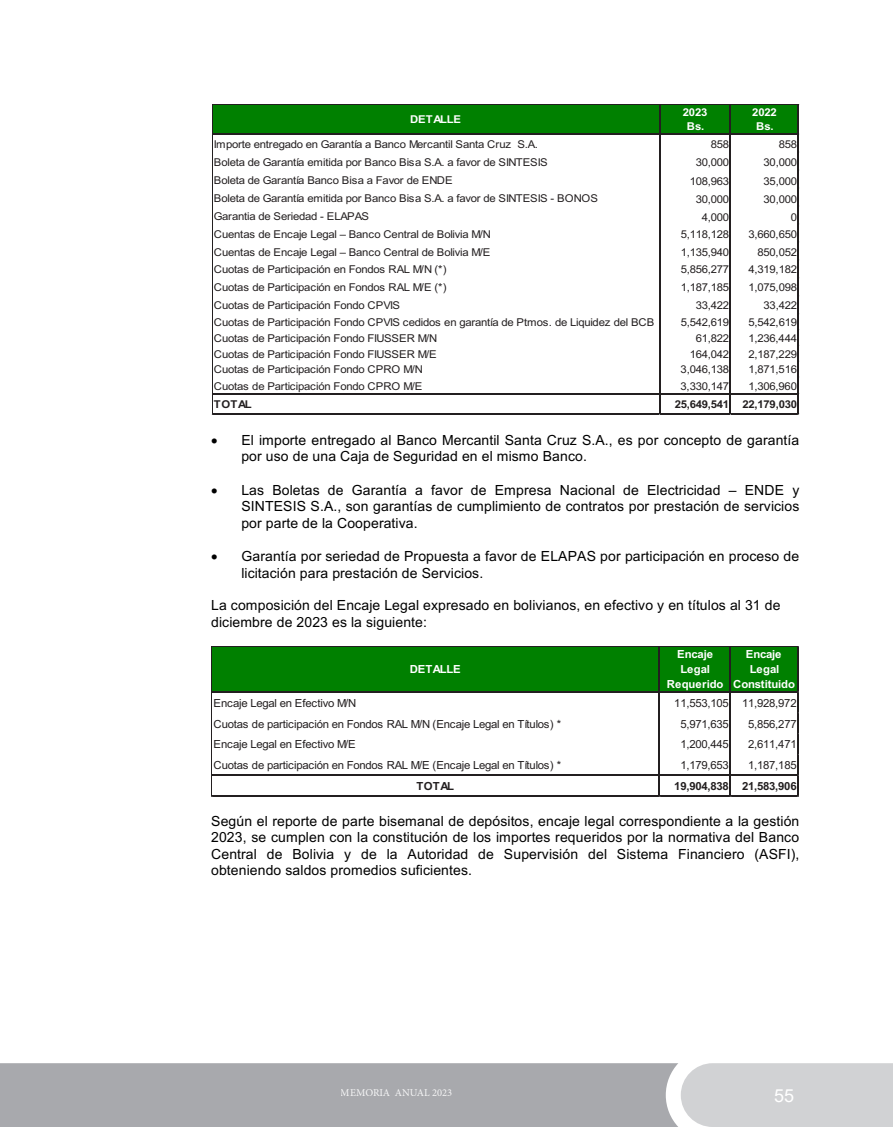
<style>
.page{position:relative;width:893px;height:1127px;background:#fff}
.page>*{position:absolute;margin:0;border:0;box-sizing:border-box;transform-origin:0 0}
.t1{font:18px "Arial";color:#fff}
.t2{font:13.95px/16.4px "Arial";letter-spacing:.01em;color:#000}
.t3{font:11.1px "Arial";letter-spacing:-.025em;color:#231f20}
.t4{font:700 11.1px/14.9px "Arial";letter-spacing:-.015em;color:#fff;text-align:center}
.t5{font:700 11.1px "Arial";letter-spacing:-.025em;color:#231f20}
.t6{font:10.8px "Arial";letter-spacing:-.025em;color:#231f20;scale:1.05 1}
.t7{font:700 10.8px "Arial";letter-spacing:-.025em;color:#231f20;scale:1.05 1}
.t8{font:700 10.8px/14.4px "Arial";letter-spacing:-.02em;color:#fff;text-align:center;scale:1.05 1}
.t9{font:10.5px "Minion Pro";color:#fff}
</style>
<div class="page">
<div style="left:0;top:1063px;width:678px;height:64px;background:#a8a9ad"></div>
<div style="left:681px;top:1063px;width:212px;height:64px;background:#d1d2d4"></div>
<div style="left:212px;top:105px;width:587px;height:30px;background:#008000"></div>
<hr style="left:212px;top:105px;width:587px;height:1px;background:#231f20">
<hr style="left:212px;top:133px;width:587px;height:2px;background:#231f20">
<hr style="left:212px;top:393px;width:587px;height:1px;background:#231f20">
<hr style="left:212px;top:105px;width:1px;height:309px;background:#231f20">
<hr style="left:659px;top:105px;width:1px;height:309px;background:#231f20">
<hr style="left:730px;top:105px;width:1px;height:309px;background:#231f20">
<hr style="left:212px;top:413px;width:587px;height:1px;background:#231f20">
<hr style="left:797px;top:105px;width:2px;height:309px;background:#231f20">
<div style="left:212px;top:647px;width:587px;height:46px;background:#008000"></div>
<hr style="left:212px;top:646px;width:587px;height:1px;background:#231f20">
<hr style="left:212px;top:691px;width:587px;height:2px;background:#231f20">
<hr style="left:212px;top:774px;width:587px;height:2px;background:#231f20">
<hr style="left:211px;top:646px;width:1px;height:151px;background:#231f20">
<hr style="left:658px;top:647px;width:2px;height:150px;background:#231f20">
<hr style="left:729px;top:647px;width:2px;height:150px;background:#231f20">
<hr style="left:212px;top:795px;width:587px;height:2px;background:#231f20">
<hr style="left:797px;top:647px;width:2px;height:150px;background:#231f20">
<p class="t8" style="left:410px;top:112px;width:50px">DETALLE</p>
<p class="t8" style="left:683px;top:105px;width:25px">2023<br>Bs.</p>
<p class="t8" style="left:752px;top:105px;width:25px">2022<br>Bs.</p>
<p class="t6" style="left:214px;top:136px;width:310px">Importe entregado en Garantía a Banco Mercantil Santa Cruz S.A.</p>
<p class="t6" style="left:711px;top:136px;width:19px">858</p>
<p class="t6" style="left:779px;top:136px;width:19px">858</p>
<p class="t6" style="left:214px;top:154px;width:319px">Boleta de Garantía emitida por Banco Bisa S.A. a favor de SINTESIS</p>
<p class="t6" style="left:696px;top:154px;width:33px">30,000</p>
<p class="t6" style="left:764px;top:154px;width:33px">30,000</p>
<p class="t6" style="left:214px;top:172px;width:229px">Boleta de Garantía Banco Bisa a Favor de ENDE</p>
<p class="t6" style="left:690px;top:174px;width:39px">108,963</p>
<p class="t6" style="left:764px;top:174px;width:33px">35,000</p>
<p class="t6" style="left:214px;top:190px;width:367px">Boleta de Garantía emitida por Banco Bisa S.A. a favor de SINTESIS - BONOS</p>
<p class="t6" style="left:696px;top:192px;width:33px">30,000</p>
<p class="t6" style="left:764px;top:192px;width:33px">30,000</p>
<p class="t6" style="left:214px;top:208px;width:149px">Garantia de Seriedad - ELAPAS</p>
<p class="t6" style="left:702px;top:210px;width:28px">4,000</p>
<p class="t6" style="left:791px;top:210px;width:7px">0</p>
<p class="t6" style="left:214px;top:226px;width:265px">Cuentas de Encaje Legal – Banco Central de Bolivia M/N</p>
<p class="t6" style="left:681px;top:226px;width:48px">5,118,128</p>
<p class="t6" style="left:748px;top:226px;width:48px">3,660,650</p>
<p class="t6" style="left:214px;top:244px;width:265px">Cuentas de Encaje Legal – Banco Central de Bolivia M/E</p>
<p class="t6" style="left:681px;top:244px;width:48px">1,135,940</p>
<p class="t6" style="left:758px;top:244px;width:39px">850,052</p>
<p class="t6" style="left:214px;top:262px;width:223px">Cuotas de Participación en Fondos RAL M/N (*)</p>
<p class="t6" style="left:681px;top:262px;width:48px">5,856,277</p>
<p class="t6" style="left:748px;top:262px;width:48px">4,319,182</p>
<p class="t6" style="left:214px;top:280px;width:223px">Cuotas de Participación en Fondos RAL M/E (*)</p>
<p class="t6" style="left:681px;top:280px;width:48px">1,187,185</p>
<p class="t6" style="left:748px;top:280px;width:48px">1,075,098</p>
<p class="t6" style="left:214px;top:298px;width:179px">Cuotas de Participación Fondo CPVIS</p>
<p class="t6" style="left:696px;top:298px;width:33px">33,422</p>
<p class="t6" style="left:764px;top:298px;width:33px">33,422</p>
<p class="t6" style="left:214px;top:315px;width:421px">Cuotas de Participación Fondo CPVIS cedidos en garantía de Ptmos. de Liquidez del BCB</p>
<p class="t6" style="left:681px;top:315px;width:48px">5,542,619</p>
<p class="t6" style="left:748px;top:315px;width:48px">5,542,619</p>
<p class="t6" style="left:214px;top:330px;width:214px">Cuotas de Participación Fondo FIUSSER M/N</p>
<p class="t6" style="left:696px;top:330px;width:33px">61,822</p>
<p class="t6" style="left:748px;top:330px;width:48px">1,236,444</p>
<p class="t6" style="left:214px;top:346px;width:214px">Cuotas de Participación Fondo FIUSSER M/E</p>
<p class="t6" style="left:690px;top:346px;width:39px">164,042</p>
<p class="t6" style="left:748px;top:346px;width:48px">2,187,229</p>
<p class="t6" style="left:214px;top:362px;width:201px">Cuotas de Participación Fondo CPRO M/N</p>
<p class="t6" style="left:681px;top:362px;width:48px">3,046,138</p>
<p class="t6" style="left:748px;top:362px;width:48px">1,871,516</p>
<p class="t6" style="left:214px;top:379px;width:200px">Cuotas de Participación Fondo CPRO M/E</p>
<p class="t6" style="left:681px;top:379px;width:48px">3,330,147</p>
<p class="t6" style="left:748px;top:379px;width:48px">1,306,960</p>
<p class="t7" style="left:214px;top:396px;width:37px">TOTAL</p>
<p class="t7" style="left:675px;top:396px;width:118px">25,649,541 22,179,030</p>
<p class="t2" style="left:241px;top:432px;width:559px;text-indent:-30px">• El importe entregado al Banco Mercantil Santa Cruz S.A., es por concepto de garantía por uso de una Caja de Seguridad en el mismo Banco.</p>
<p class="t2" style="left:241px;top:482px;width:559px;text-align:justify;text-indent:-30px">• Las Boletas de Garantía a favor de Empresa Nacional de Electricidad – ENDE y SINTESIS S.A., son garantías de cumplimiento de contratos por prestación de servicios por parte de la Cooperativa.</p>
<p class="t2" style="left:241px;top:548px;width:559px;text-indent:-30px">• Garantía por seriedad de Propuesta a favor de ELAPAS por participación en proceso de licitación para prestación de Servicios.</p>
<p class="t2" style="left:211px;top:597px;width:571px">La composición del Encaje Legal expresado en bolivianos, en efectivo y en títulos al 31 de diciembre de 2023 es la siguiente:</p>
<p class="t4" style="left:410px;top:662px;width:53px">DETALLE</p>
<p class="t4" style="left:667px;top:647px;width:58px">Encaje<br>Legal<br>Requerido</p>
<p class="t4" style="left:733px;top:647px;width:63px">Encaje<br>Legal<br>Constituido</p>
<p class="t3" style="left:214px;top:695px;width:144px">Encaje Legal en Efectivo M/N</p>
<p class="t3" style="left:674px;top:695px;width:124px">11,553,105 11,928,972</p>
<p class="t3" style="left:214px;top:716px;width:349px">Cuotas de participación en Fondos RAL M/N (Encaje Legal en Títulos) *</p>
<p class="t3" style="left:680px;top:716px;width:50px">5,971,635</p>
<p class="t3" style="left:748px;top:716px;width:50px">5,856,277</p>
<p class="t3" style="left:214px;top:737px;width:144px">Encaje Legal en Efectivo M/E</p>
<p class="t3" style="left:680px;top:737px;width:50px">1,200,445</p>
<p class="t3" style="left:748px;top:737px;width:50px">2,611,471</p>
<p class="t3" style="left:214px;top:758px;width:349px">Cuotas de participación en Fondos RAL M/E (Encaje Legal en Títulos) *</p>
<p class="t3" style="left:680px;top:758px;width:50px">1,179,653</p>
<p class="t3" style="left:748px;top:758px;width:50px">1,187,185</p>
<p class="t5" style="left:416px;top:778px;width:39px">TOTAL</p>
<p class="t5" style="left:674px;top:778px;width:124px">19,904,838 21,583,906</p>
<p class="t2" style="left:211px;top:813px;width:590px;text-align:justify">Según el reporte de parte bisemanal de depósitos, encaje legal correspondiente a la gestión 2023, se cumplen con la constitución de los importes requeridos por la normativa del Banco Central de Bolivia y de la Autoridad de Supervisión del Sistema Financiero (ASFI), obteniendo saldos promedios suficientes.</p>
<p class="t9" style="left:341px;top:1085px;width:113px">MEMORIA ANUAL 2023</p>
<h1 class="t1" style="left:774px;top:1083px;width:22px">55</h1>
</div>
